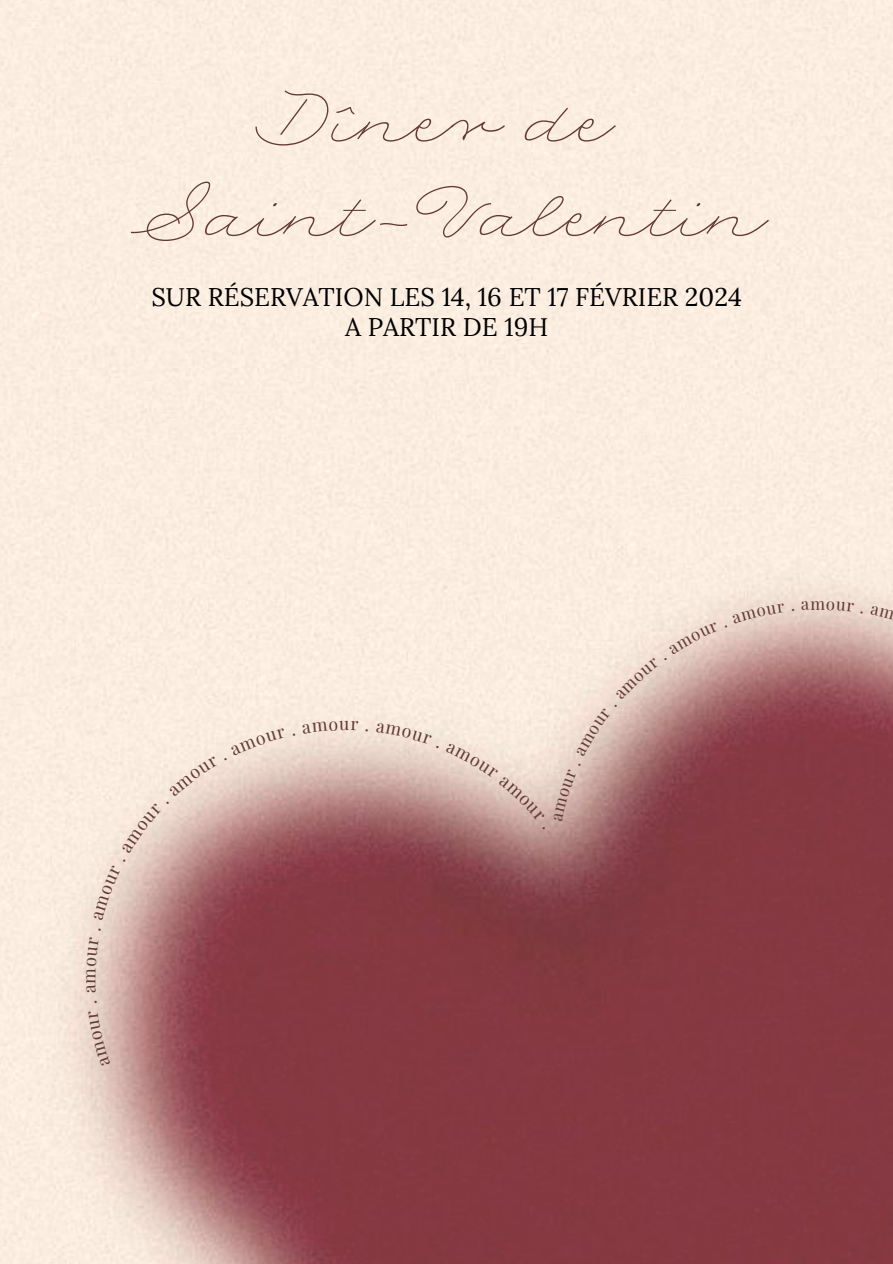
<style>
.page{position:relative;width:893px;height:1264px;background:#fff}
.page>*{position:absolute;margin:0;border:0;box-sizing:border-box;transform-origin:0 0}
.t1{font:67.5px/94.5px "Rolling Pen Basic Two";color:#633939;text-align:center}
.t2{font:25.5px "Lora";color:#000}
.t3{font:17.55px "Playfair Display";color:#633939}
</style>
<div class="page">
<img style="left:0;top:0;width:892px;height:1263px">
<svg style="left:88px;top:1010px;width:22px;height:56px"></svg>
<svg style="left:86px;top:936px;width:13px;height:57px"></svg>
<svg style="left:93px;top:859px;width:33px;height:61px;background:#eedcd0"></svg>
<svg style="left:121px;top:728px;width:165px;height:125px;background:#e5ccc3"></svg>
<svg style="left:302px;top:720px;width:35px;height:13px"></svg>
<svg style="left:351px;top:720px;width:7px;height:10px"></svg>
<svg style="left:376px;top:722px;width:63px;height:26px;background:#f3e3d6"></svg>
<svg style="left:446px;top:742px;width:99px;height:87px;background:#ddc4ba"></svg>
<svg style="left:553px;top:763px;width:28px;height:58px;background:#d8bcb3"></svg>
<svg style="left:576px;top:622px;width:142px;height:134px;background:#d9bcb4"></svg>
<svg style="left:724px;top:603px;width:60px;height:24px"></svg>
<svg style="left:801px;top:600px;width:53px;height:11px"></svg>
<svg style="left:870px;top:605px;width:23px;height:14px"></svg>
<h1 class="t1" style="left:131px;top:68px;width:633px">Dîner de<br>Saint-Valentin</h1>
<h2 class="t2" style="left:151px;top:280px;width:592px">SUR RÉSERVATION LES 14, 16 ET 17 FÉVRIER 2024</h2>
<p class="t2" style="left:345px;top:310px;width:205px">A PARTIR DE 19H</p>
<p class="t3" style="left:339px;top:711px;width:12px">u</p>
</div>
